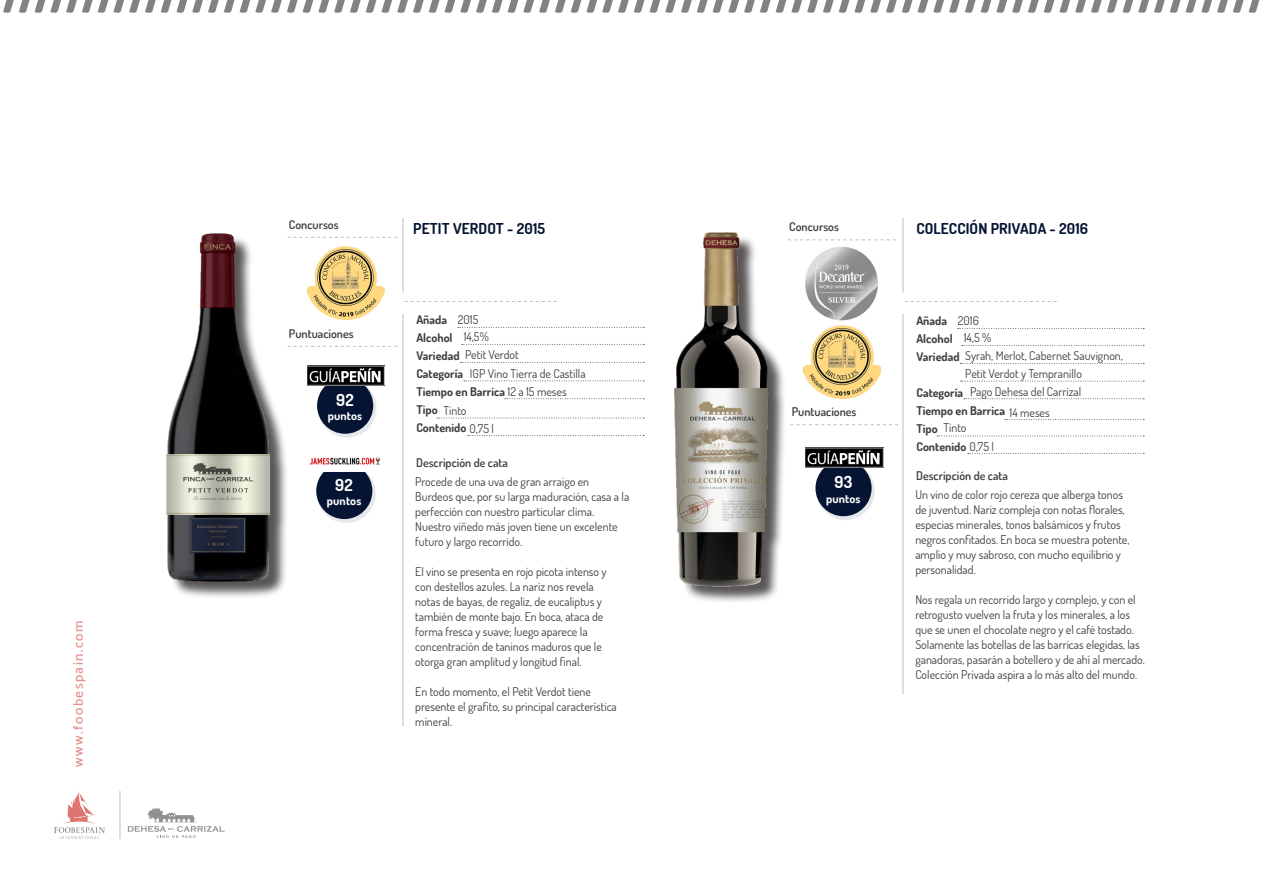
<style>
.page{position:relative;width:1263px;height:893px;background:#fff}
.page>*{position:absolute;margin:0;border:0;box-sizing:border-box;transform-origin:0 0}
.t1{font:700 16.5px "Dosis";color:#fff}
.t2{font:700 15px "Dosis";letter-spacing:.01em;color:#041432}
.t3{font:500 13.5px "Catamaran";letter-spacing:.11em;color:#e58e8b}
.t4{font:12px/15px "Dosis";color:#3e3e3f}
.t5{font:700 12px "Dosis";color:#3e3e3f}
.t6{font:600 12px "Dosis";color:#3e3e3f}
.t7{font:700 12px "Dosis";letter-spacing:.01em;color:#fff}
.s1{font-weight:400}
</style>
<div class="page">
<svg style="left:54px;top:791px;width:51px;height:48px"></svg>
<svg style="left:3px;top:0;width:1257px;height:13px"></svg>
<hr style="left:120px;top:791px;width:1px;height:48px;background:#bcbdc0">
<svg style="left:128px;top:808px;width:97px;height:30px"></svg>
<img style="left:166px;top:233px;width:124px;height:364px">
<svg style="left:405px;top:301px;width:152px;height:1px"></svg>
<svg style="left:458px;top:327px;width:186px;height:1px"></svg>
<svg style="left:462px;top:344px;width:182px;height:1px"></svg>
<svg style="left:461px;top:362px;width:183px;height:1px"></svg>
<svg style="left:464px;top:380px;width:180px;height:1px"></svg>
<svg style="left:505px;top:398px;width:139px;height:1px"></svg>
<svg style="left:437px;top:418px;width:207px;height:1px"></svg>
<svg style="left:468px;top:435px;width:176px;height:1px"></svg>
<hr style="left:403px;top:218px;width:1px;height:75px;background:#bcbdc0">
<hr style="left:403px;top:314px;width:1px;height:412px;background:#bcbdc0">
<img style="left:674px;top:232px;width:130px;height:366px">
<svg style="left:905px;top:301px;width:152px;height:1px"></svg>
<svg style="left:958px;top:328px;width:186px;height:1px"></svg>
<svg style="left:962px;top:345px;width:182px;height:1px"></svg>
<svg style="left:960px;top:363px;width:184px;height:1px"></svg>
<svg style="left:960px;top:381px;width:184px;height:1px"></svg>
<svg style="left:964px;top:398px;width:180px;height:1px"></svg>
<svg style="left:1005px;top:419px;width:139px;height:1px"></svg>
<svg style="left:937px;top:436px;width:207px;height:1px"></svg>
<svg style="left:968px;top:453px;width:176px;height:1px"></svg>
<hr style="left:902px;top:218px;width:1px;height:75px;background:#bcbdc0">
<hr style="left:902px;top:314px;width:1px;height:380px;background:#bcbdc0">
<svg style="left:287px;top:237px;width:110px;height:1px"></svg>
<img style="left:306px;top:247px;width:78px;height:72px">
<div style="left:318px;top:379px;width:58px;height:59px;background:#e6e8eb;border-radius:50%"></div>
<svg style="left:317px;top:464px;width:59px;height:59px"></svg>
<div style="left:317px;top:378px;width:56px;height:56px;background:#041432;border-radius:50%"></div>
<div style="left:316px;top:463px;width:56px;height:56px;background:#041432;border-radius:50%"></div>
<img style="left:307px;top:365px;width:78px;height:20px">
<img style="left:309px;top:457px;width:71px;height:14px">
<svg style="left:287px;top:346px;width:110px;height:1px"></svg>
<svg style="left:788px;top:239px;width:108px;height:1px"></svg>
<div style="left:816px;top:461px;width:59px;height:59px;background:#e6e8eb;border-radius:50%"></div>
<div style="left:815px;top:460px;width:57px;height:56px;background:#041432;border-radius:50%"></div>
<img style="left:805px;top:448px;width:78px;height:20px">
<svg style="left:790px;top:424px;width:108px;height:1px"></svg>
<img style="left:803px;top:326px;width:78px;height:72px">
<img style="left:803px;top:247px;width:75px;height:73px">
<p class="t3" style="left:70px;top:767px;width:148px;rotate:-90deg">www.foobespain.com</p>
<p class="t6" style="left:289px;top:217px;width:51px">Concursos</p>
<p class="t6" style="left:289px;top:326px;width:66px">Puntuaciones</p>
<p class="t1" style="left:336px;top:389px;width:19px">92</p>
<p class="t7" style="left:328px;top:408px;width:36px">puntos</p>
<p class="t1" style="left:335px;top:474px;width:19px">92</p>
<p class="t7" style="left:327px;top:493px;width:36px">puntos</p>
<p class="t2" style="left:413px;top:219px;width:133px">PETIT VERDOT - 2015</p>
<p class="t5" style="left:416px;top:312px;width:32px">Añada</p>
<p class="t5" style="left:416px;top:330px;width:38px">Alcohol</p>
<p class="t5" style="left:416px;top:348px;width:45px">Variedad</p>
<p class="t5" style="left:416px;top:366px;width:48px">Categoría</p>
<p class="t5" style="left:416px;top:384px;width:152px">Tiempo en Barrica <span class="s1">12 a 15 meses</span></p>
<p class="t5" style="left:416px;top:402px;width:23px">Tipo</p>
<p class="t5" style="left:416px;top:420px;width:79px">Contenido <span class="s1">0,75 l</span></p>
<p class="t4" style="left:458px;top:312px;width:22px">2015</p>
<p class="t4" style="left:464px;top:329px;width:26px">14,5%</p>
<p class="t4" style="left:465px;top:347px;width:55px">Petit Verdot</p>
<p class="t4" style="left:470px;top:366px;width:117px">IGP Vino Tierra de Castilla</p>
<p class="t4" style="left:443px;top:402px;width:25px">Tinto</p>
<p class="t6" style="left:416px;top:454px;width:93px">Descripción de cata</p>
<p class="t4" style="left:415px;top:474px;width:175px">Procede de una uva de gran arraigo en</p>
<p class="t4" style="left:415px;top:489px;width:215px">Burdeos que, por su larga maduración, casa a la perfección con nuestro particular clima.</p>
<p class="t4" style="left:415px;top:519px;width:204px">Nuestro viñedo más joven tiene un excelente</p>
<p class="t4" style="left:415px;top:534px;width:108px">futuro y largo recorrido.</p>
<p class="t4" style="left:415px;top:564px;width:193px">El vino se presenta en rojo picota intenso y</p>
<p class="t4" style="left:415px;top:579px;width:180px">con destellos azules. La nariz nos revela</p>
<p class="t4" style="left:415px;top:594px;width:188px">notas de bayas, de regaliz, de eucaliptus y</p>
<p class="t4" style="left:415px;top:609px;width:190px">también de monte bajo. En boca, ataca de</p>
<p class="t4" style="left:415px;top:624px;width:174px">forma fresca y suave; luego aparece la</p>
<p class="t4" style="left:415px;top:639px;width:188px">concentración de taninos maduros que le</p>
<p class="t4" style="left:415px;top:654px;width:168px">otorga gran amplitud y longitud final.</p>
<p class="t4" style="left:415px;top:684px;width:177px">En todo momento, el Petit Verdot tiene</p>
<p class="t4" style="left:415px;top:699px;width:203px">presente el grafito, su principal característica</p>
<p class="t4" style="left:415px;top:714px;width:38px">mineral.</p>
<p class="t6" style="left:789px;top:219px;width:51px">Concursos</p>
<p class="t6" style="left:792px;top:404px;width:66px">Puntuaciones</p>
<p class="t1" style="left:834px;top:471px;width:19px">93</p>
<p class="t7" style="left:826px;top:490px;width:36px">puntos</p>
<p class="t2" style="left:916px;top:219px;width:173px">COLECCIÓN PRIVADA - 2016</p>
<p class="t5" style="left:916px;top:313px;width:32px">Añada</p>
<p class="t5" style="left:916px;top:331px;width:38px">Alcohol</p>
<p class="t5" style="left:916px;top:349px;width:45px">Variedad</p>
<p class="t5" style="left:916px;top:385px;width:48px">Categoría</p>
<p class="t5" style="left:916px;top:403px;width:90px">Tiempo en Barrica</p>
<p class="t5" style="left:916px;top:421px;width:23px">Tipo</p>
<p class="t5" style="left:916px;top:439px;width:79px">Contenido <span class="s1">0,75 l</span></p>
<p class="t4" style="left:958px;top:313px;width:23px">2016</p>
<p class="t4" style="left:964px;top:330px;width:29px">14,5 %</p>
<p class="t4" style="left:965px;top:348px;width:159px">Syrah, Merlot, Cabernet Sauvignon,</p>
<p class="t4" style="left:965px;top:366px;width:118px">Petit Verdot y Tempranillo</p>
<p class="t4" style="left:970px;top:384px;width:113px">Pago Dehesa del Carrizal</p>
<p class="t4" style="left:1009px;top:405px;width:42px">14 meses</p>
<p class="t4" style="left:943px;top:420px;width:25px">Tinto</p>
<p class="t6" style="left:916px;top:468px;width:93px">Descripción de cata</p>
<p class="t4" style="left:915px;top:487px;width:216px">Un vino de color rojo cereza que alberga tonos de juventud. Nariz compleja con notas florales, especias minerales, tonos balsámicos y frutos negros confitados. En boca se muestra potente, amplio y muy sabroso, con mucho equilibrio y personalidad.</p>
<p class="t4" style="left:915px;top:592px;width:231px">Nos regala un recorrido largo y complejo, y con el retrogusto vuelven la fruta y los minerales, a los que se unen el chocolate negro y el café tostado.<br>Solamente las botellas de las barricas elegidas, las ganadoras, pasarán a botellero y de ahí al mercado.<br>Colección Privada aspira a lo más alto del mundo.</p>
</div>
